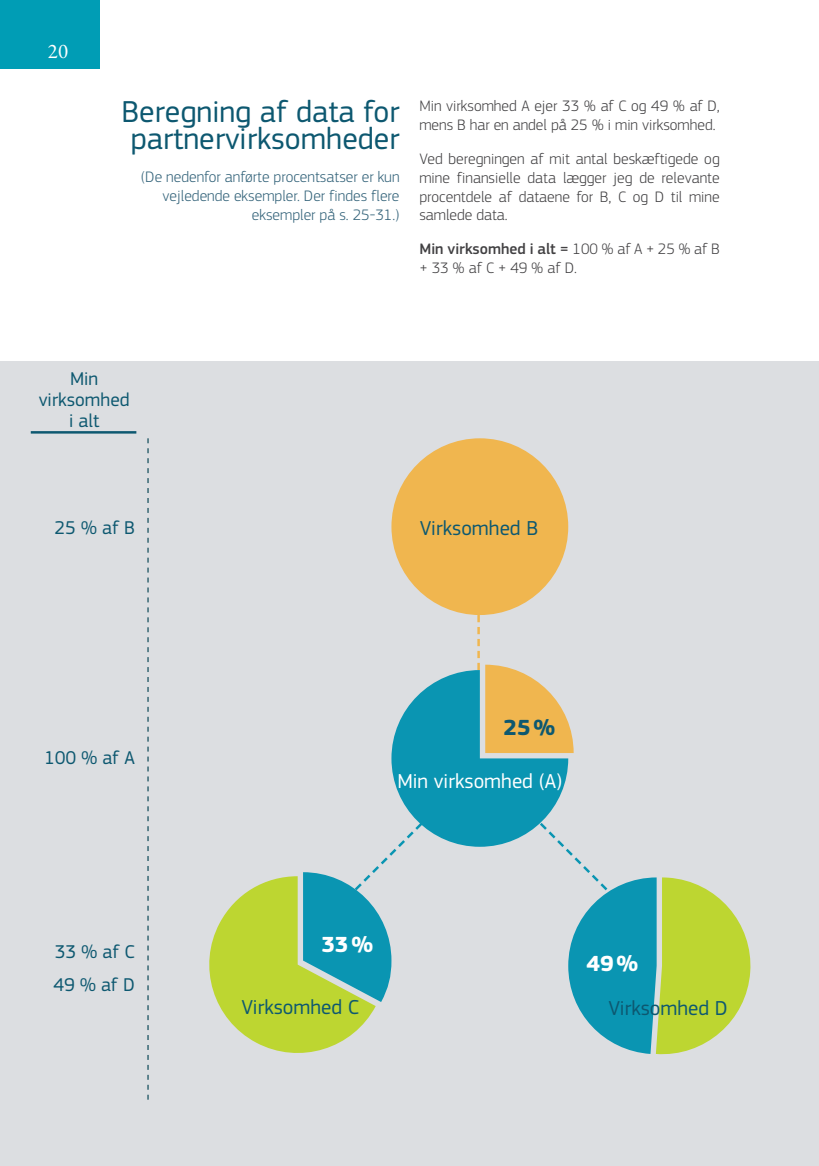
<style>
.page{position:relative;width:819px;height:1166px;background:#fff}
.page>*{position:absolute;margin:0;border:0;box-sizing:border-box;transform-origin:0 0}
.title_2_right{font:31.5px/26.2px "EC Square Sans Pro";color:#0d5870}
.t1{font:700 22.75px "EC Square Sans Pro";color:#fff}
.t2{font:700 22.75px "EC Square Sans Pro";color:#0d5870}
.t3{font:21px "EC Square Sans Pro";color:#0d5870}
.t4{font:21px "EC Square Sans Pro";color:#fff}
.t5{font:21px "Garamond Premr Pro";color:#fff}
.t6{font:19.25px/21px "EC Square Sans Pro";color:#0d5870;text-align:center}
.body{font:300 15.75px/18.9px "EC Square Sans Pro";color:#414042}
.info{font:300 15.75px/18.9px "EC Square Sans Pro";color:#326279;text-align:right}
.s1{font-weight:500}
</style>
<div class="page">
<div style="left:0;top:0;width:99px;height:68px;background:#009db5"></div>
<div style="left:0;top:362px;width:819px;height:804px;background:#dcdee1"></div>
<svg style="left:209px;top:615px;width:542px;height:440px"></svg>
<div style="left:391px;top:438px;width:177px;height:177px;background:#f0b64f;border-radius:88px"></div>
<svg style="left:147px;top:438px;width:2px;height:662px"></svg>
<hr style="left:31px;top:431px;width:105px;height:3px;background:#0d5870">
<h3 class="t5" style="left:48px;top:39px;width:22px">20</h3>
<p class="title_2_right" style="left:122px;top:99px;width:279px">Beregning af data for partnervirksomheder</p>
<p class="info" style="left:141px;top:168px;width:260px">(De nedenfor anførte procentsatser er kun vejledende eksempler. Der findes flere eksempler på s. 25-31.)</p>
<p class="body" style="left:419px;top:96px;width:302px">Min virksomhed A ejer 33 % af C og 49 % af D, mens B har en andel på 25 % i min virksomhed.</p>
<p class="body" style="left:419px;top:149px;width:302px;text-align:justify">Ved beregningen af mit antal beskæftigede og mine finansielle data lægger jeg de relevante procentdele af dataene for B, C og D til mine samlede data.</p>
<p class="body" style="left:419px;top:239px;width:302px"><span class="s1">Min virksomhed i alt =</span> 100 % af A + 25 % af B + 33 % af C + 49 % af D.</p>
<p class="t6" style="left:39px;top:368px;width:92px">Min virksomhed i alt</p>
<p class="t6" style="left:55px;top:517px;width:82px">25 % af B</p>
<p class="t3" style="left:420px;top:515px;width:120px">Virksomhed B</p>
<p class="t6" style="left:44px;top:747px;width:92px">100 % af A</p>
<p class="t2" style="left:503px;top:714px;width:53px">25%</p>
<p class="t6" style="left:55px;top:941px;width:82px">33 % af C</p>
<p class="t6" style="left:53px;top:974px;width:83px">49 % af D</p>
<p class="t4" style="left:397px;top:769px;width:166px">Min virksomhed (A)</p>
<p class="t1" style="left:321px;top:931px;width:53px">33%</p>
<p class="t3" style="left:241px;top:995px;width:119px">Virksomhed C</p>
<p class="t1" style="left:586px;top:949px;width:53px">49%</p>
<p class="t3" style="left:608px;top:996px;width:121px">Virksomhed D</p>
</div>
